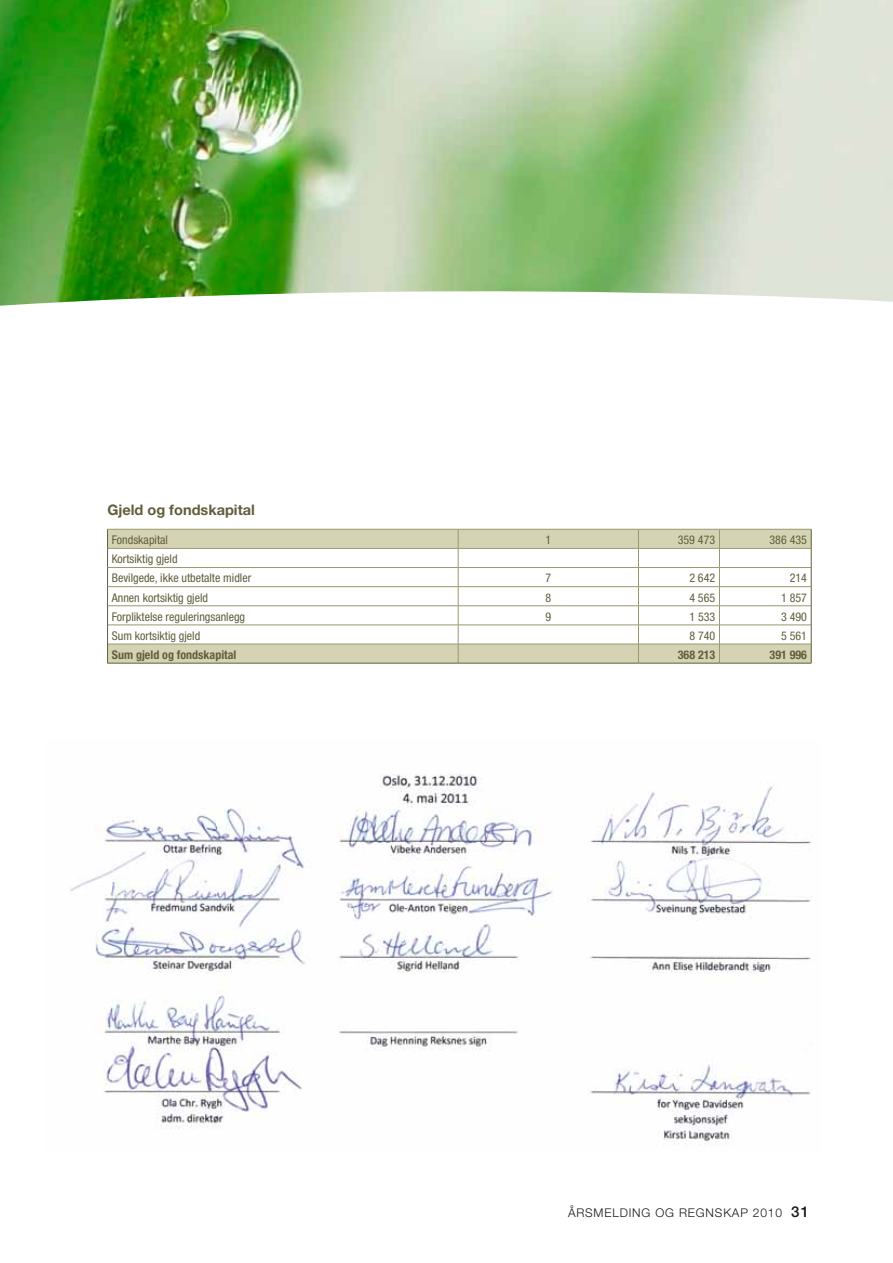
<style>
.page{position:relative;width:893px;height:1263px;background:#fff}
.page>*{position:absolute;margin:0;border:0;box-sizing:border-box;transform-origin:0 0}
.t1{font:700 14.55px "Helvetica Neue";color:#615e3b}
.t2{font:condensed 12px/19.2px "Helvetica Neue";color:#615e3b}
.t3{font:700 condensed 12px "Helvetica Neue";color:#615e3b}
.t4{font:300 12px "Helvetica Neue";letter-spacing:.07em;color:#181716}
.s1{font-weight:500;font-size:15px}
</style>
<div class="page">
<img style="left:0;top:0;width:893px;height:231px">
<svg style="left:0;top:231px;width:893px;height:433px"></svg>
<img style="left:70px;top:774px;width:742px;height:371px">
<div style="left:108px;top:530px;width:703px;height:133px;background:#d4d4b4"></div>
<svg style="left:108px;top:549px;width:703px;height:95px"></svg>
<hr style="left:107px;top:529px;width:351px;height:1px;background:#9b976f">
<hr style="left:458px;top:529px;width:180px;height:1px;background:#9b976f">
<hr style="left:638px;top:529px;width:81px;height:1px;background:#9b976f">
<hr style="left:719px;top:529px;width:92px;height:1px;background:#9b976f">
<hr style="left:108px;top:548px;width:350px;height:1px;background:#9b976f">
<hr style="left:458px;top:548px;width:180px;height:1px;background:#9b976f">
<hr style="left:638px;top:548px;width:81px;height:1px;background:#9b976f">
<hr style="left:719px;top:548px;width:92px;height:1px;background:#9b976f">
<hr style="left:108px;top:567px;width:350px;height:1px;background:#9b976f">
<hr style="left:458px;top:567px;width:180px;height:1px;background:#9b976f">
<hr style="left:638px;top:567px;width:81px;height:1px;background:#9b976f">
<hr style="left:719px;top:567px;width:92px;height:1px;background:#9b976f">
<hr style="left:108px;top:586px;width:350px;height:1px;background:#9b976f">
<hr style="left:458px;top:586px;width:180px;height:1px;background:#9b976f">
<hr style="left:638px;top:586px;width:81px;height:1px;background:#9b976f">
<hr style="left:719px;top:586px;width:92px;height:1px;background:#9b976f">
<hr style="left:108px;top:605px;width:350px;height:1px;background:#9b976f">
<hr style="left:458px;top:605px;width:180px;height:1px;background:#9b976f">
<hr style="left:638px;top:605px;width:81px;height:1px;background:#9b976f">
<hr style="left:719px;top:605px;width:92px;height:1px;background:#9b976f">
<hr style="left:108px;top:625px;width:350px;height:1px;background:#9b976f">
<hr style="left:458px;top:625px;width:180px;height:1px;background:#9b976f">
<hr style="left:638px;top:625px;width:81px;height:1px;background:#9b976f">
<hr style="left:719px;top:625px;width:92px;height:1px;background:#9b976f">
<hr style="left:108px;top:644px;width:350px;height:1px;background:#9b976f">
<hr style="left:458px;top:644px;width:180px;height:1px;background:#9b976f">
<svg style="left:458px;top:529px;width:1px;height:134px"></svg>
<hr style="left:638px;top:644px;width:81px;height:1px;background:#9b976f">
<svg style="left:638px;top:529px;width:1px;height:134px"></svg>
<hr style="left:719px;top:644px;width:92px;height:1px;background:#9b976f">
<svg style="left:719px;top:529px;width:1px;height:134px"></svg>
<svg style="left:107px;top:530px;width:1px;height:133px"></svg>
<svg style="left:811px;top:529px;width:1px;height:134px"></svg>
<hr style="left:107px;top:663px;width:351px;height:1px;background:#615e3b">
<hr style="left:458px;top:663px;width:180px;height:1px;background:#615e3b">
<hr style="left:638px;top:663px;width:81px;height:1px;background:#615e3b">
<hr style="left:719px;top:663px;width:92px;height:1px;background:#615e3b">
<p class="t1" style="left:107px;top:501px;width:149px">Gjeld og fondskapital</p>
<p class="t2" style="left:112px;top:530px;width:58px">Fondskapital</p>
<p class="t2" style="left:545px;top:530px;width:7px">1</p>
<p class="t2" style="left:678px;top:530px;width:39px">359 473</p>
<p class="t2" style="left:769px;top:530px;width:39px">386 435</p>
<p class="t2" style="left:112px;top:549px;width:141px">Kortsiktig gjeld<br>Bevilgede, ikke utbetalte midler</p>
<p class="t2" style="left:545px;top:568px;width:7px">7</p>
<p class="t2" style="left:689px;top:568px;width:27px">2 642</p>
<p class="t2" style="left:790px;top:568px;width:19px">214</p>
<p class="t2" style="left:112px;top:588px;width:98px">Annen kortsiktig gjeld</p>
<p class="t2" style="left:545px;top:588px;width:7px">8</p>
<p class="t2" style="left:689px;top:588px;width:27px">4 565</p>
<p class="t2" style="left:781px;top:588px;width:27px">1 857</p>
<p class="t2" style="left:112px;top:607px;width:135px">Forpliktelse reguleringsanlegg</p>
<p class="t2" style="left:545px;top:607px;width:7px">9</p>
<p class="t2" style="left:689px;top:607px;width:27px">1 533</p>
<p class="t2" style="left:781px;top:607px;width:27px">3 490</p>
<p class="t2" style="left:112px;top:626px;width:90px">Sum kortsiktig gjeld</p>
<p class="t2" style="left:689px;top:626px;width:27px">8 740</p>
<p class="t2" style="left:781px;top:626px;width:27px">5 561</p>
<p class="t3" style="left:112px;top:647px;width:126px">Sum gjeld og fondskapital</p>
<p class="t3" style="left:678px;top:647px;width:39px">368 213</p>
<p class="t3" style="left:770px;top:647px;width:39px">391 996</p>
<p class="t4" style="left:568px;top:1206px;width:242px">ÅRSMELDING OG REGNSKAP 2010 <span class="s1">31</span></p>
</div>
